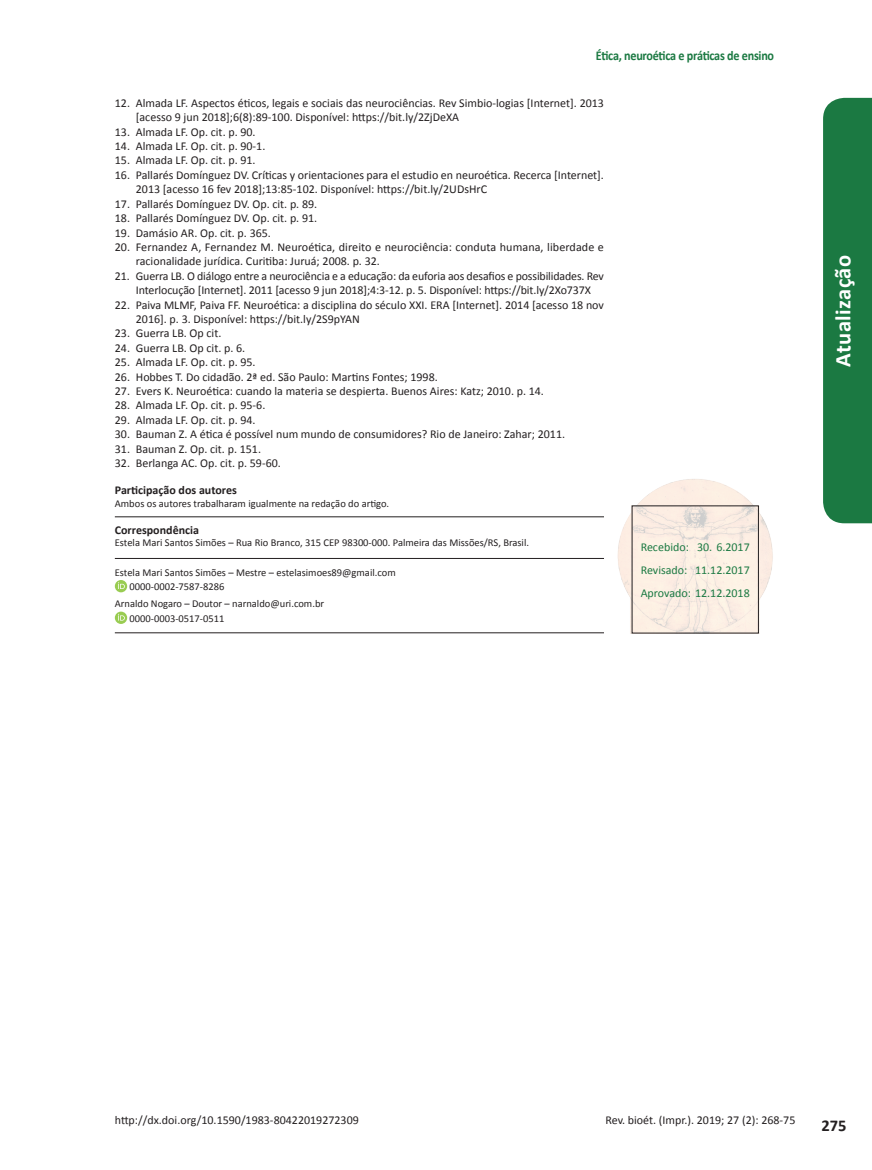
<style>
.page{position:relative;width:872px;height:1170px;background:#fff}
.page>*{position:absolute;margin:0;border:0;box-sizing:border-box;transform-origin:0 0}
.t1{font:700 22.5px "Calibri";letter-spacing:.02em;color:#fff}
.t2{font:700 16.5px "Calibri";color:#231f20}
.t3{font:700 13.5px "Calibri";letter-spacing:-.02em;color:#1b7942;scale:.9 1}
.Referencias{font:12px/14.4px "Calibri";color:#231f20}
.t4{font:12px "Calibri";color:#1b7942}
.Titulo_participacao{font:700 12px "Calibri";color:#231f20}
.Titulo_correspondenc{font:700 12px "Calibri";color:#231f20}
.Texto_correspondenci{font:10.5px "Calibri";color:#231f20}
.Autor_ORCID__primeir{font:10.5px "Calibri";color:#231f20}
.Texto_participacao_d{font:10.5px "Calibri";color:#231f20}
.Autor_ORCID__demais{font:10.5px "Calibri";color:#231f20}
.ORCID{font:10.5px "Calibri";color:#231f20}
.ORCID__último{font:10.5px "Calibri";color:#231f20}
</style>
<div class="page">
<div style="left:823px;top:98px;width:49px;height:425px;background:#1b7942"></div>
<hr style="left:115px;top:516px;width:489px;height:1px;background:#231f20">
<hr style="left:115px;top:558px;width:489px;height:1px;background:#231f20">
<hr style="left:115px;top:632px;width:489px;height:1px;background:#231f20">
<div style="left:115px;top:580px;width:12px;height:12px;background:#99cc52;border-radius:50%"></div>
<svg style="left:118px;top:582px;width:7px;height:7px"></svg>
<svg style="left:115px;top:611px;width:12px;height:13px"></svg>
<svg style="left:118px;top:613px;width:7px;height:7px"></svg>
<img style="left:617px;top:479px;width:156px;height:155px">
<p class="t3" style="left:596px;top:46px;width:200px">Ética, neuroética e práticas de ensino</p>
<p class="Referencias" style="left:136px;top:96px;width:469px;text-indent:-21px">12. Almada LF. Aspectos éticos, legais e sociais das neurociências. Rev Simbio-logias [Internet]. 2013 [acesso 9 jun 2018];6(8):89-100. Disponível: https://bit.ly/2ZjDeXA</p>
<p class="Referencias" style="left:115px;top:124px;width:142px">13. Almada LF. Op. cit. p. 90.</p>
<p class="Referencias" style="left:115px;top:139px;width:152px">14. Almada LF. Op. cit. p. 90-1.</p>
<p class="Referencias" style="left:115px;top:153px;width:142px">15. Almada LF. Op. cit. p. 91.</p>
<p class="Referencias" style="left:136px;top:168px;width:469px;text-indent:-21px">16. Pallarés Domínguez DV. Críticas y orientaciones para el estudio en neuroética. Recerca [Internet].<br>2013 [acesso 16 fev 2018];13:85-102. Disponível: https://bit.ly/2UDsHrC</p>
<p class="Referencias" style="left:115px;top:196px;width:204px">17. Pallarés Domínguez DV. Op. cit. p. 89.</p>
<p class="Referencias" style="left:115px;top:211px;width:204px">18. Pallarés Domínguez DV. Op. cit. p. 91.</p>
<p class="Referencias" style="left:115px;top:225px;width:158px">19. Damásio AR. Op. cit. p. 365.</p>
<p class="Referencias" style="left:136px;top:240px;width:469px;text-indent:-21px">20. Fernandez A, Fernandez M. Neuroética, direito e neurociência: conduta humana, liberdade e racionalidade jurídica. Curitiba: Juruá; 2008. p. 32.</p>
<p class="Referencias" style="left:136px;top:268px;width:469px;text-indent:-21px">21. Guerra LB. O diálogo entre a neurociência e a educação: da euforia aos desafios e possibilidades. Rev<br>Interlocução [Internet]. 2011 [acesso 9 jun 2018];4:3-12. p. 5. Disponível: https://bit.ly/2Xo737X</p>
<p class="Referencias" style="left:136px;top:297px;width:469px;text-indent:-21px">22. Paiva MLMF, Paiva FF. Neuroética: a disciplina do século XXI. ERA [Internet]. 2014 [acesso 18 nov<br>2016]. p. 3. Disponível: https://bit.ly/2S9pYAN</p>
<p class="Referencias" style="left:115px;top:326px;width:108px">23. Guerra LB. Op cit.</p>
<p class="Referencias" style="left:115px;top:340px;width:132px">24. Guerra LB. Op cit. p. 6.</p>
<p class="Referencias" style="left:115px;top:355px;width:142px">25. Almada LF. Op. cit. p. 95.</p>
<p class="Referencias" style="left:115px;top:369px;width:324px">26. Hobbes T. Do cidadão. 2ª ed. São Paulo: Martins Fontes; 1998.</p>
<p class="Referencias" style="left:115px;top:384px;width:430px">27. Evers K. Neuroética: cuando la materia se despierta. Buenos Aires: Katz; 2010. p. 14.</p>
<p class="Referencias" style="left:115px;top:398px;width:152px">28. Almada LF. Op. cit. p. 95-6.</p>
<p class="Referencias" style="left:115px;top:412px;width:142px">29. Almada LF. Op. cit. p. 94.</p>
<p class="Referencias" style="left:115px;top:427px;width:452px">30. Bauman Z. A ética é possível num mundo de consumidores? Rio de Janeiro: Zahar; 2011.</p>
<p class="Referencias" style="left:115px;top:441px;width:148px">31. Bauman Z. Op. cit. p. 151.</p>
<p class="Referencias" style="left:115px;top:456px;width:167px">32. Berlanga AC. Op. cit. p. 59-60.</p>
<p class="Titulo_participacao" style="left:115px;top:481px;width:123px">Participação dos autores</p>
<p class="Texto_participacao_d" style="left:115px;top:496px;width:276px">Ambos os autores trabalharam igualmente na redação do artigo.</p>
<p class="Titulo_correspondenc" style="left:115px;top:521px;width:86px">Correspondência</p>
<p class="Texto_correspondenci" style="left:115px;top:536px;width:416px">Estela Mari Santos Simões – Rua Rio Branco, 315 CEP 98300-000. Palmeira das Missões/RS, Brasil.</p>
<p class="Autor_ORCID__primeir" style="left:115px;top:565px;width:282px">Estela Mari Santos Simões – Mestre – estelasimoes89@gmail.com</p>
<p class="ORCID" style="left:130px;top:580px;width:96px">0000-0002-7587-8286</p>
<p class="Autor_ORCID__demais" style="left:115px;top:597px;width:211px">Arnaldo Nogaro – Doutor – narnaldo@uri.com.br</p>
<p class="ORCID__último" style="left:130px;top:611px;width:96px">0000-0003-0517-0511</p>
<p class="t4" style="left:640px;top:539px;width:111px">Recebido: 30. 6.2017</p>
<p class="t4" style="left:640px;top:562px;width:111px">Revisado: 11.12.2017</p>
<p class="t4" style="left:640px;top:585px;width:111px">Aprovado: 12.12.2018</p>
<h1 class="t1" style="left:827px;top:366px;width:113px;rotate:-90deg">Atualização</h1>
<p class="Referencias" style="left:115px;top:1113px;width:245px">http://dx.doi.org/10.1590/1983-80422019272309</p>
<p class="Referencias" style="left:605px;top:1113px;width:191px">Rev. bioét. (Impr.). 2019; 27 (2): 268-75</p>
<h2 class="t2" style="left:821px;top:1113px;width:27px">275</h2>
</div>
